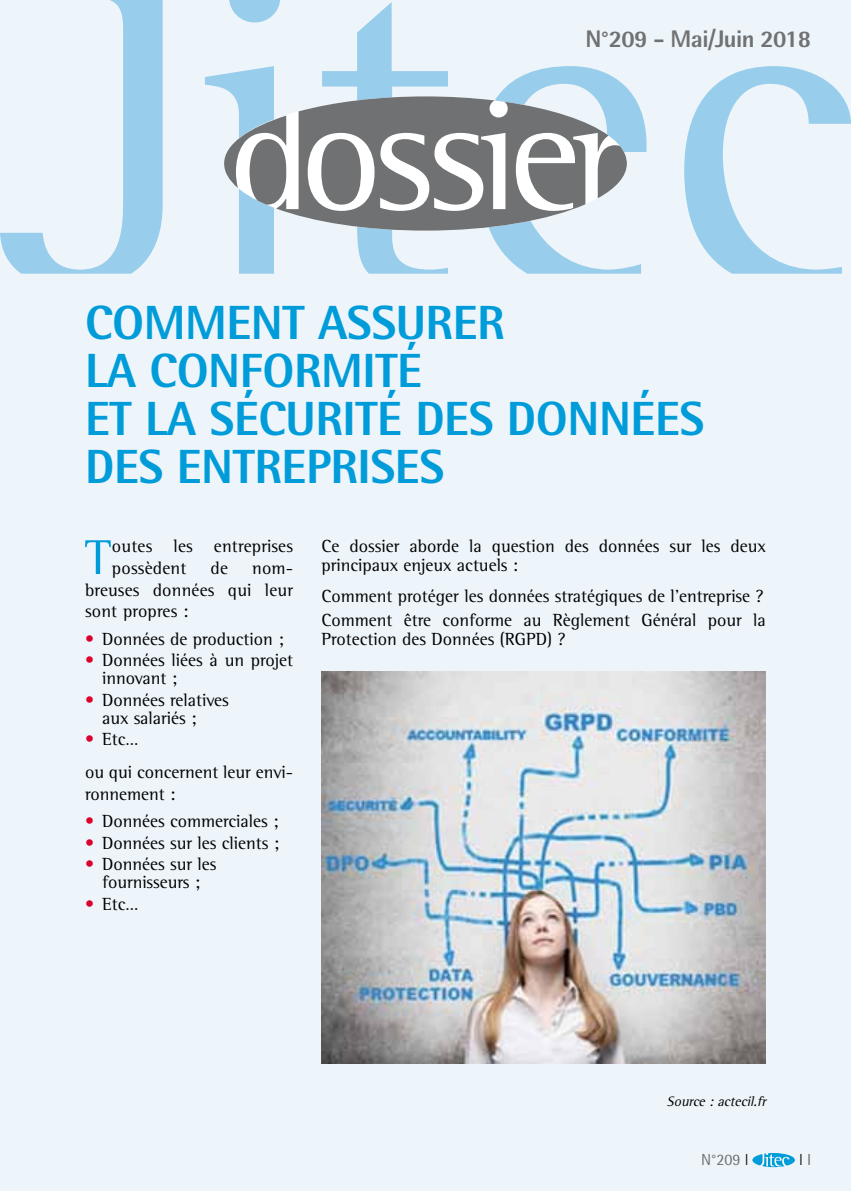
<style>
.page{position:relative;width:851px;height:1191px;background:#fff}
.page>*{position:absolute;margin:0;border:0;box-sizing:border-box;transform-origin:0 0}
.t1{font:50px "Rotis Semi Serif";color:#009cd9}
.t2{font:800 48px "Rotis Semi Sans";letter-spacing:-.01em;color:#009cd9}
.t3{font:800 24px "Rotis Semi Sans";letter-spacing:-.025em;color:#707172}
.t4{font:18px/21.6px "Rotis Semi Serif";color:#000}
.t5{font:16px "Rotis Semi Sans";color:#707172}
.t6{font:300 16px "Rotis Semi Sans";color:#000}
.t7{font:italic 14px "Rotis Semi Serif";color:#000}
.s1{color:#dc002e}
.s2{font-weight:300;color:#000}
.s3{font-weight:400;color:#707172}
</style>
<div class="page">
<div style="left:0;top:0;width:850px;height:1191px;background:#edf5fb"></div>
<svg style="left:752px;top:1153px;width:42px;height:14px"></svg>
<svg style="left:0;top:0;width:163px;height:274px"></svg>
<svg style="left:684px;top:66px;width:166px;height:208px"></svg>
<svg style="left:205px;top:0;width:75px;height:274px"></svg>
<svg style="left:276px;top:96px;width:32px;height:135px"></svg>
<svg style="left:308px;top:2px;width:338px;height:272px"></svg>
<img style="left:321px;top:671px;width:444px;height:392px">
<h3 class="t3" style="left:585px;top:24px;width:227px">N°209 - MAI/JUIN 2018</h3>
<h2 class="t2" style="left:85px;top:292px;width:60px">COMMENT</h2>
<h2 class="t2" style="left:318px;top:292px;width:28px">ASSURER</h2>
<h2 class="t2" style="left:85px;top:340px;width:94px">LA CON</h2>
<h2 class="t2" style="left:240px;top:340px;width:50px">FORMITÉ</h2>
<h2 class="t2" style="left:85px;top:388px;width:150px">ETLASÉCURITÉ</h2>
<h2 class="t2" style="left:415px;top:388px;width:26px">DES</h2>
<h2 class="t2" style="left:507px;top:388px;width:29px">DONNÉES</h2>
<h2 class="t2" style="left:85px;top:436px;width:26px">DES</h2>
<h2 class="t2" style="left:177px;top:436px;width:26px">ENTRE</h2>
<h2 class="t2" style="left:306px;top:436px;width:48px">PRISES</h2>
<h1 class="t1" style="left:84px;top:528px;width:28px">T</h1>
<p class="t4" style="left:112px;top:535px;width:183px">outes les entreprises possèdent</p>
<p class="t4" style="left:210px;top:557px;width:19px">de</p>
<p class="t4" style="left:85px;top:557px;width:209px;text-align:justify;text-indent:167px">nom&shy;breuses données qui leur sont propres :</p>
<p class="t4" style="left:85px;top:627px;width:200px"><span class="s1">•</span> Données de production ;</p>
<p class="t4" style="left:102px;top:651px;width:192px;line-height:18px;text-indent:-17px"><span class="s1">•</span> Données liées à un projet innovant ;</p>
<p class="t4" style="left:102px;top:690px;width:128px;line-height:18px;text-indent:-17px"><span class="s1">•</span> Données relatives aux salariés ;</p>
<p class="t4" style="left:85px;top:722px;width:209px;line-height:33px"><span class="s1">•</span> Etc…<br>ou qui concernent leur envi-</p>
<p class="t4" style="left:85px;top:783px;width:92px">ronnement :</p>
<p class="t4" style="left:85px;top:810px;width:195px"><span class="s1">•</span> Données commerciales ;</p>
<p class="t4" style="left:85px;top:832px;width:196px"><span class="s1">•</span> Données sur les clients ;</p>
<p class="t4" style="left:85px;top:855px;width:133px;line-height:18px;text-align:center"><span class="s1">•</span> Données sur les fournisseurs ;</p>
<p class="t4" style="left:85px;top:893px;width:55px"><span class="s1">•</span> Etc…</p>
<p class="t4" style="left:321px;top:537px;width:446px;line-height:19px">Ce dossier aborde la question des données sur les deux principaux enjeux actuels :</p>
<p class="t4" style="left:321px;top:583px;width:446px;line-height:24.6px">Comment protéger les données stratégiques de l’entreprise ?<br>Comment être conforme au Règlement Général pour la</p>
<p class="t4" style="left:321px;top:628px;width:246px">Protection des Données (RGPD) ?</p>
<p class="t7" style="left:667px;top:1093px;width:104px">Source:actecil.fr</p>
<p class="t5" style="left:701px;top:1150px;width:46px">N°209 <span class="s2">I</span></p>
<p class="t6" style="left:799px;top:1150px;width:14px">I <span class="s3">I</span></p>
</div>
